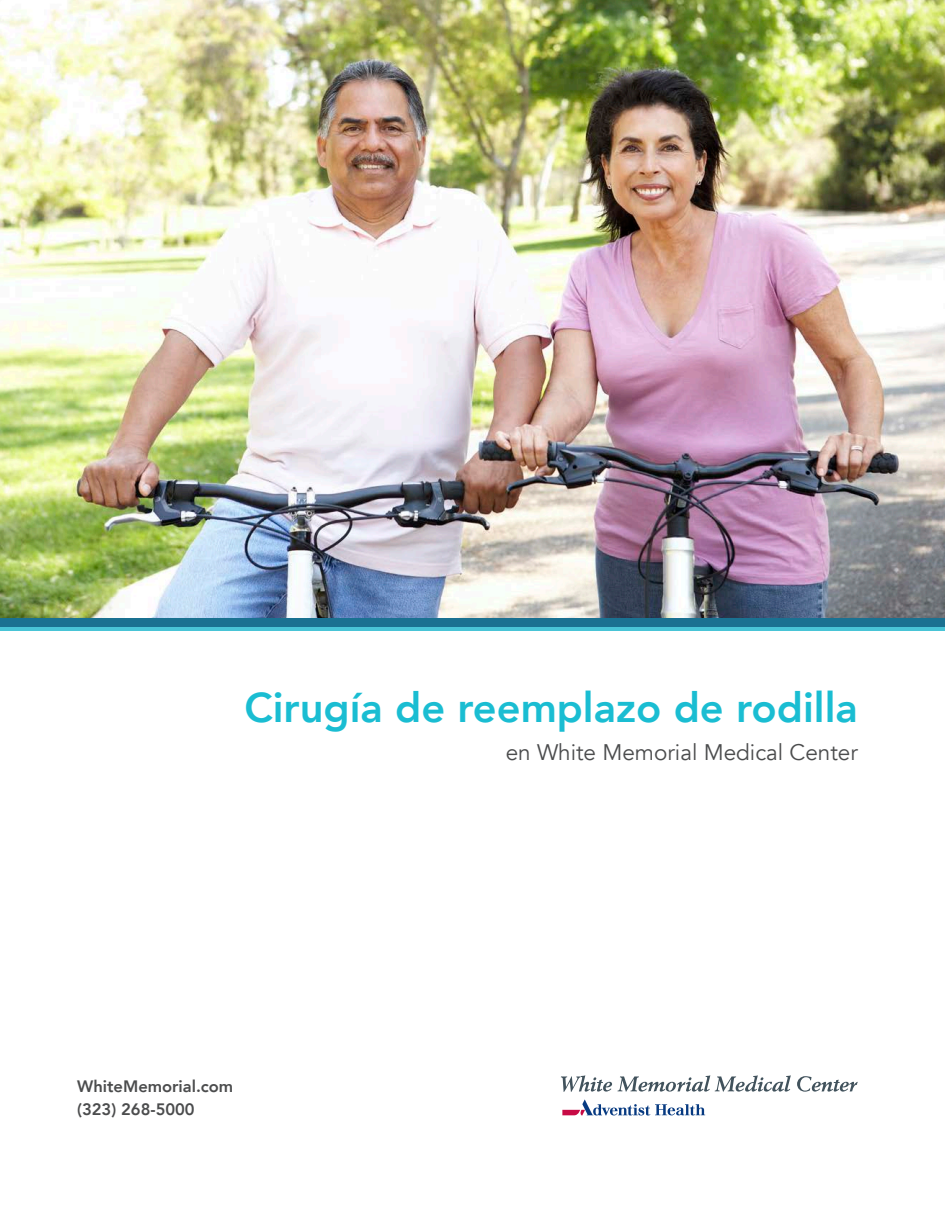
<style>
.page{position:relative;width:945px;height:1215px;background:#fff}
.page>*{position:absolute;margin:0;border:0;box-sizing:border-box;transform-origin:0 0}
.t1{font:800 41.55px "Avenir";color:#1abdd2}
.t2{font:22.5px "Avenir";color:#4b4c4d}
.t3{font:800 16.5px "Avenir";color:#4b4c4d}
</style>
<div class="page">
<img style="left:0;top:0;width:945px;height:618px">
<svg style="left:562px;top:1099px;width:143px;height:17px"></svg>
<svg style="left:561px;top:1075px;width:51px;height:17px"></svg>
<svg style="left:618px;top:1075px;width:173px;height:17px"></svg>
<svg style="left:797px;top:1076px;width:61px;height:16px"></svg>
<div style="left:0;top:618px;width:945px;height:9px;background:#1a7191"></div>
<hr style="left:0;top:627px;width:945px;height:4px;background:#49c4d6">
<p class="t1" style="left:244px;top:670px;width:615px">Cirugía de reemplazo de rodilla</p>
<p class="t2" style="left:506px;top:739px;width:354px">en White Memorial Medical Center</p>
<p class="t3" style="left:77px;top:1072px;width:158px">WhiteMemorial.com</p>
<p class="t3" style="left:77px;top:1094px;width:119px">(323) 268-5000</p>
</div>
